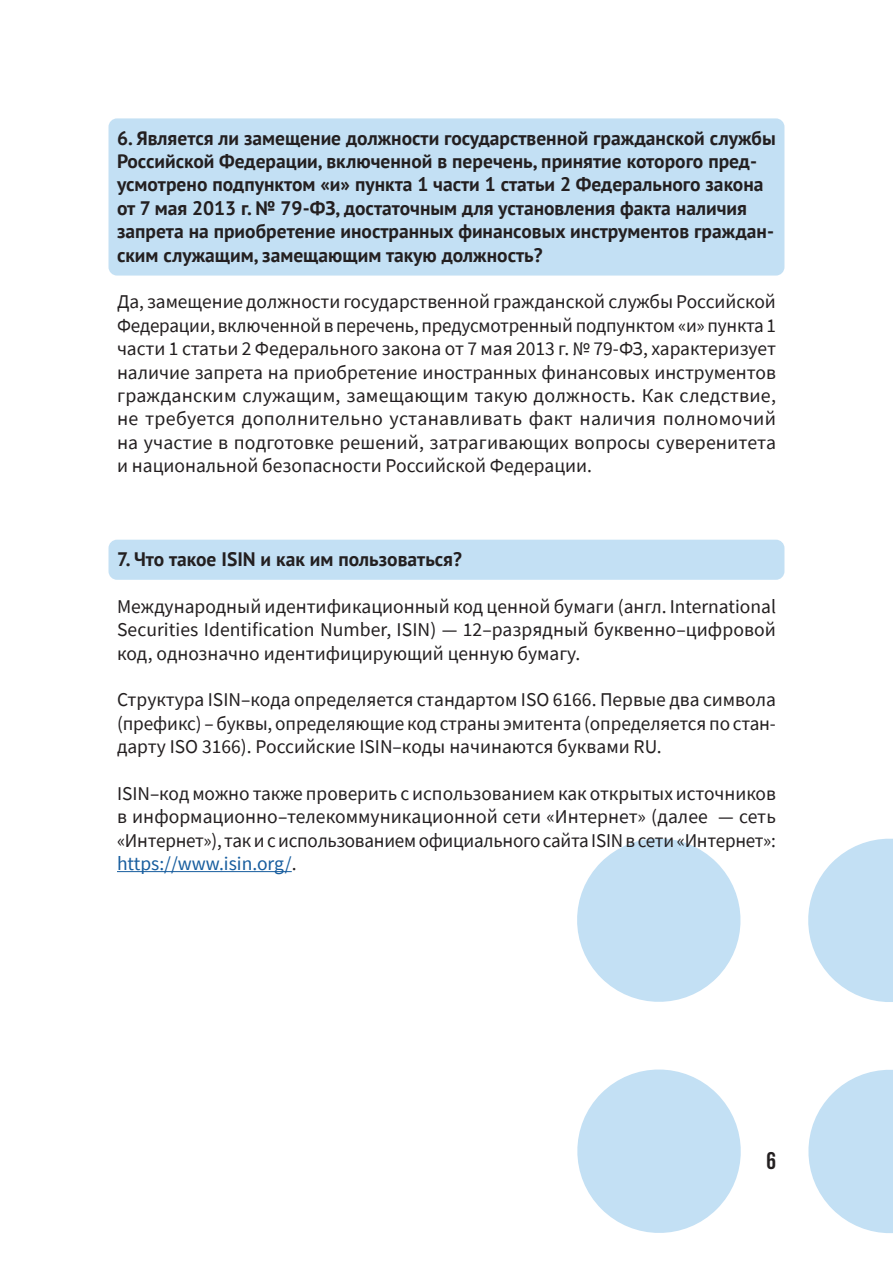
<style>
.page{position:relative;width:893px;height:1263px;background:#fff}
.page>*{position:absolute;margin:0;border:0;box-sizing:border-box;transform-origin:0 0}
.t1{font:700 24px "Bebas Neue";color:#231f20}
.Наборный{font:19.5px/23.4px "Source Sans Pro";color:#231f20;text-align:justify}
.Заголовок{font:700 19.5px/23.4px "PT Sans";color:#231f20}
.s1{color:#175d9e}
</style>
<div class="page">
<svg style="left:577px;top:1069px;width:164px;height:164px"></svg>
<svg style="left:577px;top:838px;width:164px;height:164px"></svg>
<svg style="left:808px;top:838px;width:85px;height:164px"></svg>
<svg style="left:808px;top:1069px;width:85px;height:164px"></svg>
<div style="left:108px;top:118px;width:676px;height:158px;background:#c3e0f4;border-radius:9px"></div>
<div style="left:108px;top:540px;width:676px;height:40px;background:#c3e0f4;border-radius:9px"></div>
<hr style="left:117px;top:871px;width:175px;height:1px;background:#175d9e">
<p class="Заголовок" style="left:117px;top:126px;width:660px">6. Является ли замещение должности государственной гражданской службы Российской Федерации, включенной в перечень, принятие которого пред&shy;усмотрено подпунктом «и» пункта 1 части 1 статьи 2 Федерального закона от 7 мая 2013 г. № 79-ФЗ, достаточным для установления факта наличия запрета на приобретение иностранных финансовых инструментов граждан&shy;ским служащим, замещающим такую должность?</p>
<p class="Наборный" style="left:117px;top:290px;width:660px">Да, замещение должности государственной гражданской службы Российской Федерации, включеннойвперечень, предусмотренныйподпунктом«и»пункта 1 части 1 статьи 2 Федерального закона от 7 мая 2013 г. № 79-ФЗ, характеризует наличие запрета на приобретение иностранных финансовых инструментов гражданским служащим, замещающим такую должность. Как следствие, не требуется дополнительно устанавливать факт наличия полномочий на участие в подготовке решений, затрагивающих вопросы суверенитета и национальной безопасности Российской Федерации.</p>
<p class="Заголовок" style="left:117px;top:547px;width:346px">7. Что такое ISIN и как им пользоваться?</p>
<p class="Наборный" style="left:117px;top:594px;width:660px">Международный идентификационный код ценной бумаги (англ. International Securities Identification Number, ISIN) — 12–разрядный буквенно–цифровой код, однозначно идентифицирующий ценную бумагу.</p>
<p class="Наборный" style="left:117px;top:688px;width:660px">Структура ISIN–кода определяется стандартом ISO 6166. Первые два символа (префикс) – буквы, определяющие код страныэмитента (определяется по стан&shy;дарту ISO 3166). Российские ISIN–коды начинаются буквами RU.</p>
<p class="Наборный" style="left:117px;top:782px;width:660px">ISIN–код можно также проверить с использованием как открытых источников в информационно–телекоммуникационной сети «Интернет» (далее — сеть «Интернет»), такисиспользованиемофициальногосайта ISINвсети«Интернет»: <span class="s1">https://www.isin.org/</span>.</p>
<p class="t1" style="left:766px;top:1147px;width:11px">6</p>
</div>
